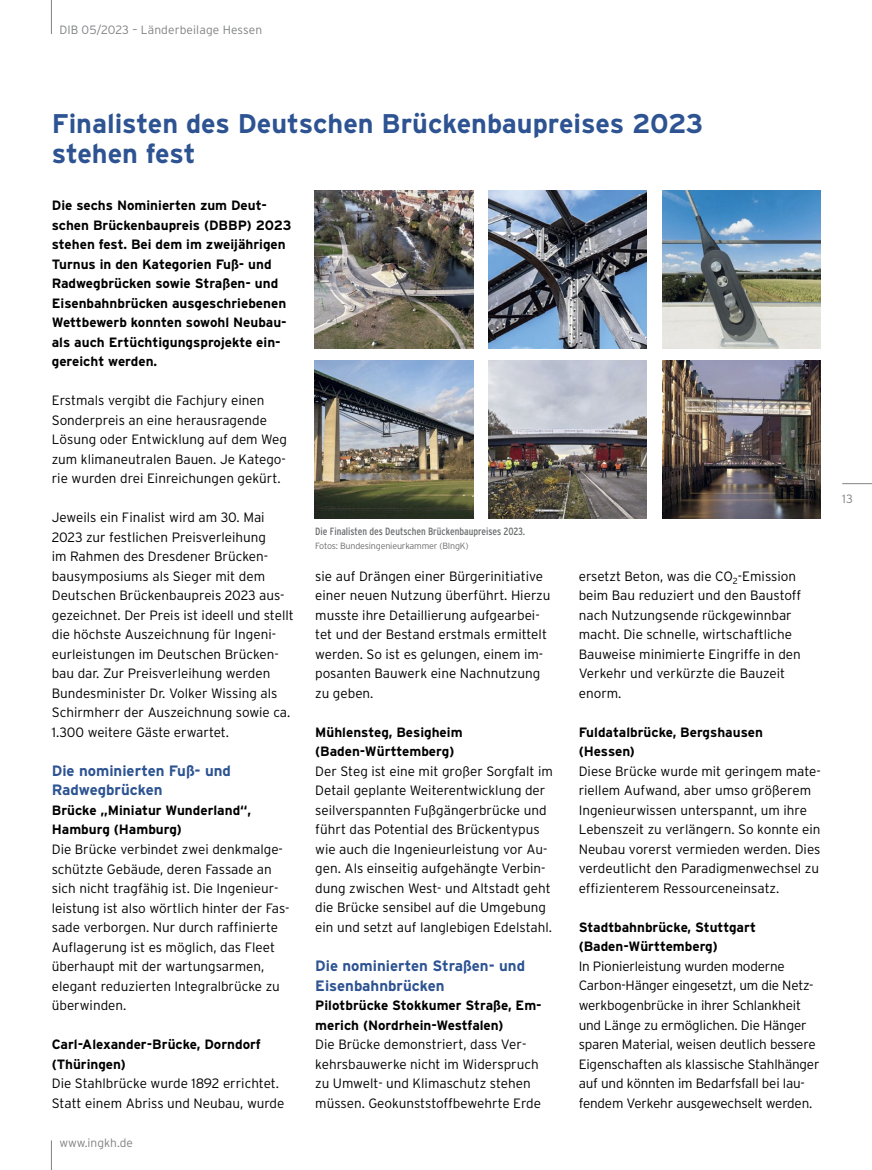
<style>
.page{position:relative;width:872px;height:1170px;background:#fff}
.page>*{position:absolute;margin:0;border:0;box-sizing:border-box;transform-origin:0 0}
.t1{font:700 27px/30px "Interstate";color:#2d5392}
.t2{font:700 15px/19.5px "Interstate";color:#2d5392}
.t3{font:300 13.5px/19.5px "Interstate";color:#000}
.t4{font:700 13.5px/19.5px "Interstate";color:#000}
.t5{font:300 12px "Interstate";letter-spacing:.01em;color:#808184}
.t6{font:condensed 10.5px "Interstate";color:#6d6e70}
.t7{font:300 9px "Interstate";letter-spacing:-.02em;color:#6d6e70}
</style>
<div class="page">
<hr style="left:842px;top:483px;width:30px;height:1px;background:#808184">
<hr style="left:51px;top:0;width:1px;height:34px;background:#808184">
<svg style="left:51px;top:1140px;width:1px;height:29px"></svg>
<img style="left:315px;top:190px;width:158px;height:159px">
<img style="left:315px;top:360px;width:158px;height:158px">
<img style="left:489px;top:190px;width:158px;height:159px">
<img style="left:489px;top:360px;width:158px;height:158px">
<img style="left:662px;top:190px;width:158px;height:159px">
<img style="left:662px;top:360px;width:158px;height:158px">
<p class="t5" style="left:59px;top:23px;width:204px">DIB 05/2023 – Länderbeilage Hessen</p>
<h1 class="t1" style="left:52px;top:108px;width:653px">Finalisten des Deutschen Brückenbaupreises 2023 stehen fest</h1>
<p class="t4" style="left:52px;top:195px;width:241px">Die sechs Nominierten zum Deut&shy;schen Brückenbaupreis (DBBP) 2023 stehen fest. Bei dem im zweijährigen Turnus in den Kategorien Fuß- und Radwegbrücken sowie Straßen- und Eisenbahnbrücken ausgeschriebenen Wettbewerb konnten sowohl Neubau&shy;als auch Ertüchtigungsprojekte ein&shy;gereicht werden.</p>
<p class="t3" style="left:52px;top:390px;width:237px">Erstmals vergibt die Fachjury einen Sonderpreis an eine herausragende Lösung oder Entwicklung auf dem Weg zum klimaneutralen Bauen. Je Katego&shy;rie wurden drei Einreichungen gekürt.</p>
<p class="t3" style="left:52px;top:507px;width:243px">Jeweils ein Finalist wird am 30. Mai 2023 zur festlichen Preisverleihung<br>im Rahmen des Dresdener Brücken&shy;bausymposiums als Sieger mit dem Deutschen Brückenbaupreis 2023 aus&shy;gezeichnet. Der Preis ist ideell und stellt die höchste Auszeichnung für Ingeni&shy;eurleistungen im Deutschen Brücken&shy;bau dar. Zur Preisverleihung werden Bundesminister Dr. Volker Wissing als Schirmherr der Auszeichnung sowie ca.<br>1.300 weitere Gäste erwartet.</p>
<p class="t2" style="left:52px;top:760px;width:181px">Die nominierten Fuß- und<br>Radwegbrücken</p>
<p class="t4" style="left:52px;top:800px;width:201px">Brücke „Miniatur Wunderland“,<br>Hamburg (Hamburg)</p>
<p class="t3" style="left:52px;top:839px;width:239px">Die Brücke verbindet zwei denkmalge&shy;schützte Gebäude, deren Fassade an sich nicht tragfähig ist. Die Ingenieur&shy;leistung ist also wörtlich hinter der Fas&shy;sade verborgen. Nur durch raffinierte Auflagerung ist es möglich, das Fleet überhaupt mit der wartungsarmen, elegant reduzierten Integralbrücke zu überwinden.</p>
<p class="t4" style="left:52px;top:1034px;width:211px">Carl-Alexander-Brücke, Dorndorf (Thüringen)</p>
<p class="t3" style="left:52px;top:1073px;width:234px">Die Stahlbrücke wurde 1892 errichtet.<br>Statt einem Abriss und Neubau, wurde</p>
<p class="t6" style="left:315px;top:525px;width:212px">Die Finalisten des Deutschen Brückenbaupreises 2023.</p>
<p class="t7" style="left:315px;top:540px;width:155px">Fotos: Bundesingenieurkammer (BIngK)</p>
<p class="t3" style="left:315px;top:566px;width:237px">sie auf Drängen einer Bürgerinitiative einer neuen Nutzung überführt. Hierzu musste ihre Detaillierung aufgearbei&shy;tet und der Bestand erstmals ermittelt werden. So ist es gelungen, einem im&shy;posanten Bauwerk eine Nachnutzung zu geben.</p>
<p class="t4" style="left:315px;top:722px;width:149px">Mühlensteg, Besigheim (Baden-Württemberg)</p>
<p class="t3" style="left:315px;top:761px;width:239px">Der Steg ist eine mit großer Sorgfalt im Detail geplante Weiterentwicklung der seilverspannten Fußgängerbrücke und führt das Potential des Brückentypus wie auch die Ingenieurleistung vor Au&shy;gen. Als einseitig aufgehängte Verbin&shy;dung zwischen West- und Altstadt geht die Brücke sensibel auf die Umgebung ein und setzt auf langlebigen Edelstahl.</p>
<p class="t2" style="left:315px;top:955px;width:211px">Die nominierten Straßen- und<br>Eisenbahnbrücken</p>
<p class="t4" style="left:315px;top:995px;width:228px">Pilotbrücke Stokkumer Straße, Em&shy;merich (Nordrhein-Westfalen)</p>
<p class="t3" style="left:315px;top:1034px;width:227px">Die Brücke demonstriert, dass Ver&shy;kehrsbauwerke nicht im Widerspruch zu Umwelt- und Klimaschutz stehen müssen. Geokunststoffbewehrte Erde</p>
<p class="t3" style="left:579px;top:566px;width:224px">ersetzt Beton, was die CO<sub>2</sub>-Emission beim Bau reduziert und den Baustoff nach Nutzungsende rückgewinnbar macht. Die schnelle, wirtschaftliche<br>Bauweise minimierte Eingriffe in den<br>Verkehr und verkürzte die Bauzeit enorm.</p>
<p class="t4" style="left:579px;top:722px;width:186px">Fuldatalbrücke, Bergshausen (Hessen)</p>
<p class="t3" style="left:579px;top:761px;width:244px">Diese Brücke wurde mit geringem mate&shy;riellem Aufwand, aber umso größerem Ingenieurwissen unterspannt, um ihre Lebenszeit zu verlängern. So konnte ein Neubau vorerst vermieden werden. Dies verdeutlicht den Paradigmenwechsel zu effizienterem Ressourceneinsatz.</p>
<p class="t4" style="left:579px;top:917px;width:179px">Stadtbahnbrücke, Stuttgart (Baden-Württemberg)</p>
<p class="t3" style="left:579px;top:956px;width:242px">In Pionierleistung wurden moderne Carbon-Hänger eingesetzt, um die Netz&shy;werkbogenbrücke in ihrer Schlankheit und Länge zu ermöglichen. Die Hänger sparen Material, weisen deutlich bessere Eigenschaften als klassische Stahlhänger auf und könnten im Bedarfsfall bei lau&shy;fendem Verkehr ausgewechselt werden.</p>
<p class="t5" style="left:59px;top:1135px;width:75px">www.ingkh.de</p>
<p class="t5" style="left:842px;top:492px;width:12px">13</p>
</div>
